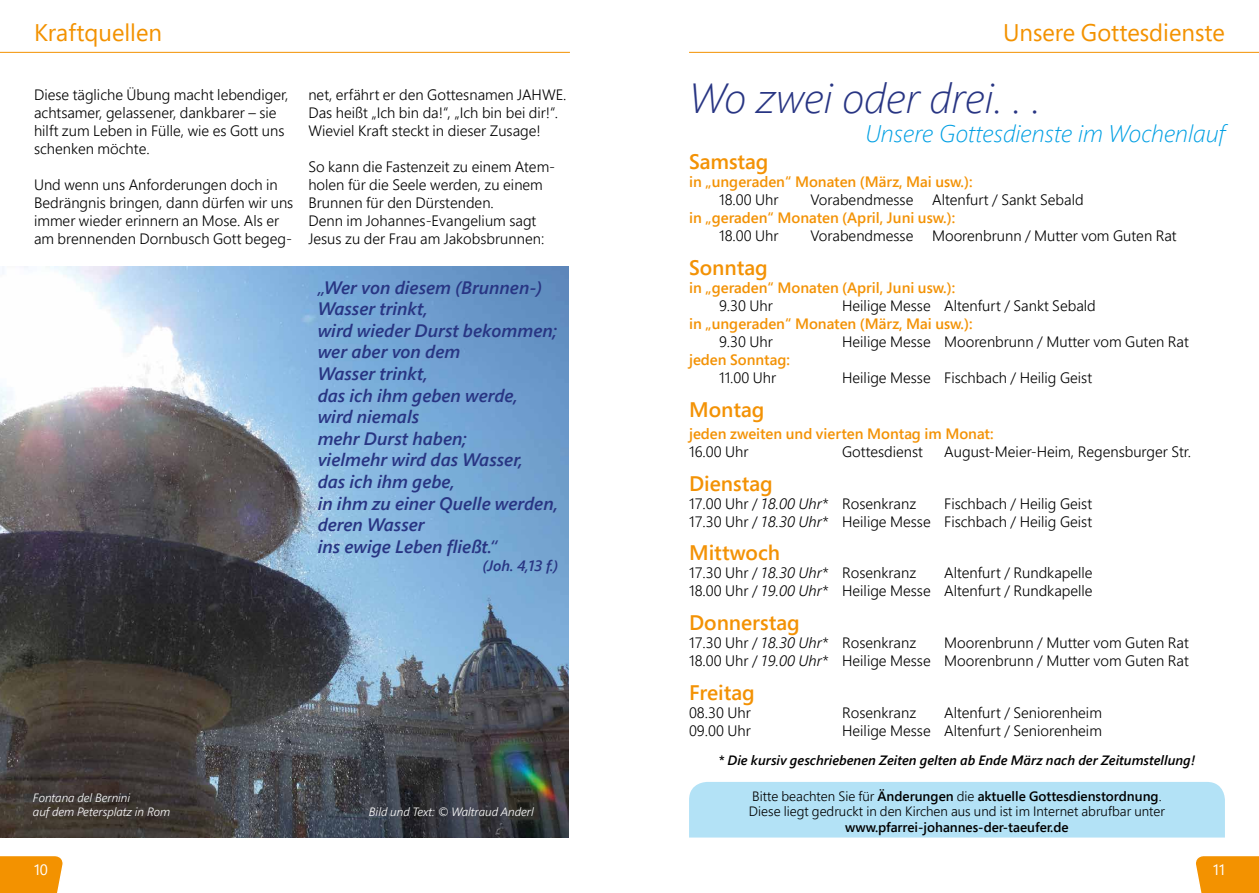
<style>
.page{position:relative;width:1259px;height:893px;background:#fff}
.page>*{position:absolute;margin:0;border:0;box-sizing:border-box;transform-origin:0 0}
.t1{font:italic 300 42px "Segoe Pro";color:#283583}
.t2{font:24px "Segoe Pro";color:#f39200}
.t3{font:italic 300 24px "Segoe Pro";color:#009fe3}
.t4{font:600 21px "Segoe Pro";color:#f39205}
.t5{font:italic 600 18px/21.6px "Segoe Pro";color:#283583}
.t6{font:300 15px/18px "Segoe Pro";color:#000}
.t7{font:600 15px "Segoe Pro";color:#f39205}
.t8{font:italic 600 15px "Segoe Pro";color:#283583}
.t9{font:15px "Segoe Pro";color:#fff}
.t10{font:300 13.5px/15px "Segoe Pro";color:#000}
.t11{font:italic 600 13.5px "Segoe Pro";color:#000}
.t12{font:600 13.5px "Segoe Pro";color:#000}
.t13{font:italic 300 12px/14.4px "Segoe Pro";color:#fff}
.s1{font-style:italic}
.s2{font-weight:600}
</style>
<div class="page">
<hr style="left:689px;top:52px;width:570px;height:1px;background:#f39200">
<hr style="left:0;top:52px;width:570px;height:1px;background:#f39200">
<svg style="left:0;top:856px;width:63px;height:37px;background:#f3970d"></svg>
<svg style="left:1196px;top:856px;width:63px;height:37px;background:#f3960b"></svg>
<div style="left:689px;top:782px;width:536px;height:55px;background:#b3e2f6"></div>
<img style="left:0;top:267px;width:569px;height:571px">
<h2 class="t2" style="left:34px;top:16px;width:130px">Kraftquellen</h2>
<h2 class="t2" style="left:1003px;top:16px;width:223px">Unsere Gottesdienste</h2>
<p class="t6" style="left:34px;top:85px;width:256px">Diese tägliche Übung macht lebendiger, achtsamer, gelassener, dankbarer – sie hilft zum Leben in Fülle, wie es Gott uns schenken möchte.</p>
<p class="t6" style="left:34px;top:175px;width:261px">Und wenn uns Anforderungen doch in Bedrängnis bringen, dann dürfen wir uns immer wieder erinnern an Mose. Als er am brennenden Dornbusch Gott begeg-</p>
<h1 class="t1" style="left:689px;top:69px;width:354px">Wo zwei oder drei. . .</h1>
<h2 class="t3" style="left:865px;top:117px;width:361px">Unsere Gottesdienste im Wochenlauf</h2>
<h3 class="t4" style="left:689px;top:147px;width:81px">Samstag</h3>
<p class="t7" style="left:689px;top:172px;width:285px">in „ungeraden“ Monaten (März, Mai usw.):</p>
<p class="t6" style="left:719px;top:191px;width:61px">18.00 Uhr</p>
<p class="t6" style="left:810px;top:191px;width:275px">Vorabendmesse Altenfurt / Sankt Sebald</p>
<p class="t7" style="left:689px;top:208px;width:268px">in „geraden“ Monaten (April, Juni usw.):</p>
<p class="t6" style="left:719px;top:227px;width:61px">18.00 Uhr</p>
<p class="t6" style="left:810px;top:227px;width:367px">Vorabendmesse Moorenbrunn / Mutter vom Guten Rat</p>
<h3 class="t4" style="left:689px;top:253px;width:80px">Sonntag</h3>
<p class="t7" style="left:689px;top:277px;width:268px">in „geraden“ Monaten (April, Juni usw.):</p>
<p class="t6" style="left:719px;top:296px;width:55px">9.30 Uhr</p>
<p class="t6" style="left:842px;top:296px;width:255px">Heilige Messe Altenfurt / Sankt Sebald</p>
<p class="t7" style="left:689px;top:313px;width:285px">in „ungeraden“ Monaten (März, Mai usw.):</p>
<p class="t6" style="left:719px;top:332px;width:55px">9.30 Uhr</p>
<p class="t6" style="left:842px;top:332px;width:348px">Heilige Messe Moorenbrunn / Mutter vom Guten Rat</p>
<p class="t7" style="left:689px;top:349px;width:102px">jeden Sonntag:</p>
<p class="t6" style="left:719px;top:368px;width:59px">11.00 Uhr</p>
<p class="t6" style="left:842px;top:368px;width:251px">Heilige Messe Fischbach / Heilig Geist</p>
<h3 class="t4" style="left:689px;top:395px;width:77px">Montag</h3>
<p class="t7" style="left:689px;top:423px;width:306px">jeden zweiten und vierten Montag im Monat:</p>
<p class="t6" style="left:689px;top:442px;width:61px">16.00 Uhr</p>
<p class="t6" style="left:842px;top:442px;width:82px">Gottesdienst</p>
<p class="t6" style="left:944px;top:442px;width:248px">August-Meier-Heim, Regensburger Str.</p>
<h3 class="t4" style="left:689px;top:469px;width:85px">Dienstag</h3>
<p class="t6" style="left:689px;top:494px;width:229px">17.00 Uhr / <span class="s1">18.00 Uhr*</span> Rosenkranz</p>
<p class="t6" style="left:308px;top:85px;width:260px">net, erfährt er den Gottesnamen JAHWE.<br>Das heißt „Ich bin da!“, „Ich bin bei dir!“.<br>Wieviel Kraft steckt in dieser Zusage!</p>
<p class="t6" style="left:308px;top:157px;width:248px">So kann die Fastenzeit zu einem Atem&shy;holen für die Seele werden, zu einem Brunnen für den Dürstenden.<br>Denn im Johannes-Evangelium sagt Jesus zu der Frau am Jakobsbrunnen:</p>
<p class="t5" style="left:318px;top:276px;width:242px">„Wer von diesem (Brunnen-)<br>Wasser trinkt,<br>wird wieder Durst bekommen; wer aber von dem<br>Wasser trinkt,<br>das ich ihm geben werde,<br>wird niemals<br>mehr Durst haben;<br>vielmehr wird das Wasser,<br>das ich ihm gebe,<br>in ihm zu einer Quelle werden, deren Wasser<br>ins ewige Leben fließt.“</p>
<p class="t8" style="left:482px;top:555px;width:77px">(Joh. 4,13 f.)</p>
<p class="t6" style="left:689px;top:494px;width:404px;text-align:right">Fischbach / Heilig Geist<br>17.30 Uhr / <span class="s1">18.30 Uhr*</span> Heilige Messe Fischbach / Heilig Geist</p>
<h3 class="t4" style="left:689px;top:539px;width:93px">Mittwoch</h3>
<p class="t6" style="left:689px;top:564px;width:229px">17.30 Uhr / <span class="s1">18.30 Uhr*</span> Rosenkranz</p>
<p class="t6" style="left:689px;top:564px;width:405px;text-align:right">Altenfurt / Rundkapelle<br>18.00 Uhr / <span class="s1">19.00 Uhr*</span> Heilige Messe Altenfurt / Rundkapelle</p>
<h3 class="t4" style="left:689px;top:608px;width:112px">Donnerstag</h3>
<p class="t6" style="left:689px;top:633px;width:229px">17.30 Uhr / <span class="s1">18.30 Uhr*</span> Rosenkranz</p>
<p class="t6" style="left:689px;top:633px;width:501px;text-align:right">Moorenbrunn / Mutter vom Guten Rat<br>18.00 Uhr / <span class="s1">19.00 Uhr*</span> Heilige Messe Moorenbrunn / Mutter vom Guten Rat</p>
<h3 class="t4" style="left:689px;top:678px;width:67px">Freitag</h3>
<p class="t6" style="left:689px;top:703px;width:63px">08.30 Uhr</p>
<p class="t6" style="left:842px;top:703px;width:76px">Rosenkranz</p>
<p class="t6" style="left:944px;top:703px;width:159px">Altenfurt / Seniorenheim</p>
<p class="t6" style="left:689px;top:721px;width:63px">09.00 Uhr</p>
<p class="t6" style="left:842px;top:721px;width:261px">Heilige Messe Altenfurt / Seniorenheim</p>
<p class="t11" style="left:718px;top:751px;width:478px">* Die kursiv geschriebenen Zeiten gelten ab Ende März nach der Zeitumstellung!</p>
<p class="t10" style="left:749px;top:788px;width:417px">Bitte beachten Sie für <span class="s2">Änderungen</span> die <span class="s2">aktuelle Gottesdienstordnung</span>.<br>Diese liegt gedruckt in den Kirchen aus und ist im Internet abrufbar unter</p>
<p class="t12" style="left:845px;top:818px;width:225px">www.pfarrei-johannes-der-taeufer.de</p>
<p class="t13" style="left:33px;top:790px;width:139px">Fontana del Bernini<br>auf dem Petersplatz in Rom</p>
<p class="t13" style="left:369px;top:804px;width:166px">Bild und Text: © Waltraud Anderl</p>
<p class="t9" style="left:34px;top:859px;width:15px">10</p>
<p class="t9" style="left:1213px;top:859px;width:13px">11</p>
</div>
